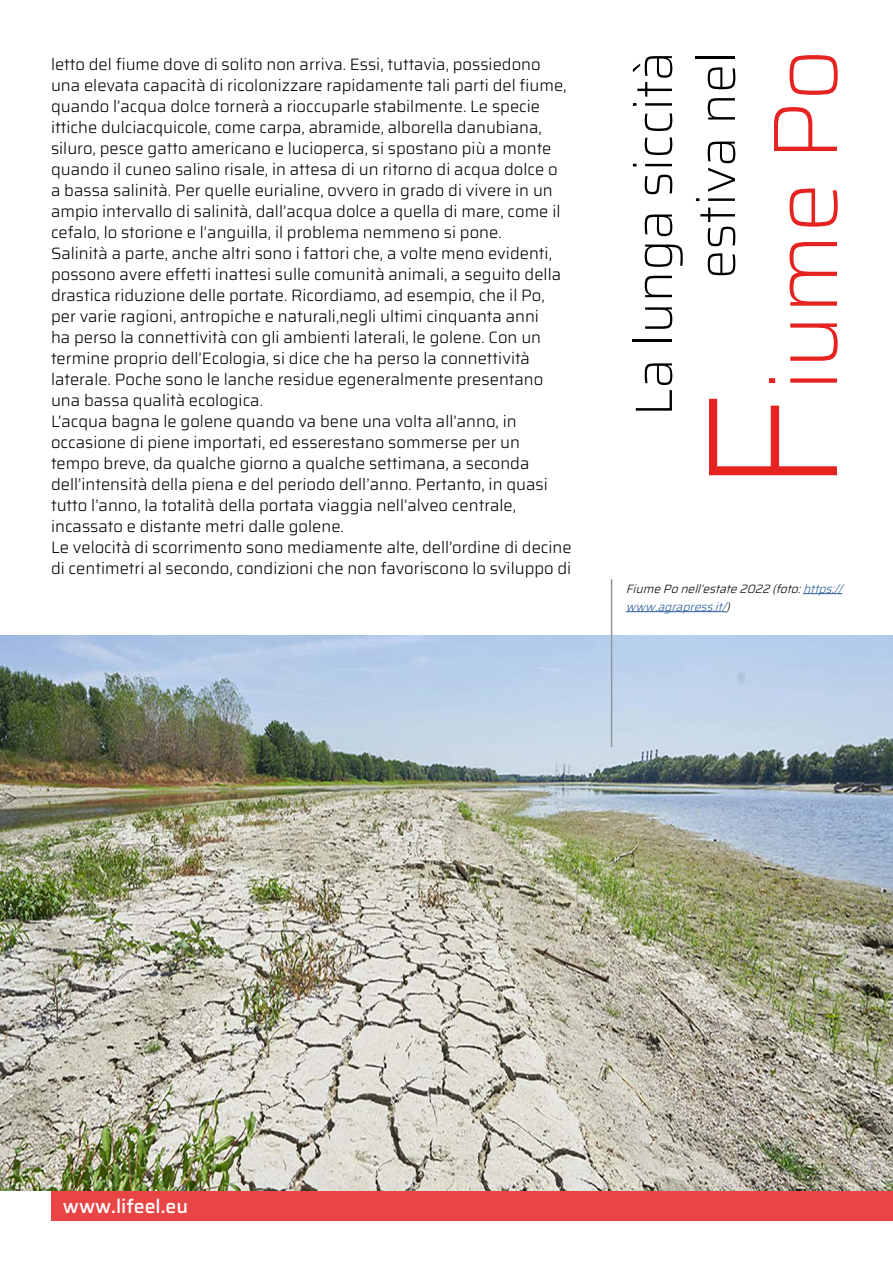
<style>
.page{position:relative;width:893px;height:1263px;background:#fff}
.page>*{position:absolute;margin:0;border:0;box-sizing:border-box;transform-origin:0 0}
.t1{font:200 186px "Saira";color:#e52321}
.t2{font:200 91.5px "Saira";color:#e52321}
.t3{font:200 52.5px/63px "Saira";color:#000;text-align:right}
.t4{font:500 19.5px "Saira";color:#fff}
.t5{font:300 16.5px/21px "Saira";color:#000}
.t6{font:italic 300 12px/18px "Saira";color:#000}
.s1{color:#275b9b}
</style>
<div class="page">
<div style="left:51px;top:1191px;width:842px;height:29px;background:#e94545"></div>
<img style="left:0;top:636px;width:893px;height:555px">
<hr style="left:803px;top:593px;width:39px;height:1px;background:#275b9b">
<hr style="left:626px;top:611px;width:100px;height:1px;background:#275b9b">
<hr style="left:611px;top:579px;width:1px;height:168px;background:#939599">
<p class="t5" style="left:51px;top:53px;width:522px">letto del fiume dove di solito non arriva. Essi, tuttavia, possiedono una elevata capacità di ricolonizzare rapidamente tali parti del fiume, quando l’acqua dolce tornerà a rioccuparle stabilmente. Le specie ittiche dulciacquicole, come carpa, abramide, alborella danubiana, siluro, pesce gatto americano e lucioperca, si spostano più a monte quando il cuneo salino risale, in attesa di un ritorno di acqua dolce o<br>a bassa salinità. Per quelle eurialine, ovvero in grado di vivere in un ampio intervallo di salinità, dall’acqua dolce a quella di mare, come il cefalo, lo storione e l’anguilla, il problema nemmeno si pone.<br>Salinità a parte, anche altri sono i fattori che, a volte meno evidenti, possono avere effetti inattesi sulle comunità animali, a seguito della drastica riduzione delle portate. Ricordiamo, ad esempio, che il Po, per varie ragioni, antropiche e naturali,negli ultimi cinquanta anni<br>ha perso la connettività con gli ambienti laterali, le golene. Con un termine proprio dell’Ecologia, si dice che ha perso la connettività laterale. Poche sono le lanche residue egeneralmente presentano una bassa qualità ecologica.<br>L’acqua bagna le golene quando va bene una volta all’anno, in occasione di piene importati, ed esserestano sommerse per un tempo breve, da qualche giorno a qualche settimana, a seconda dell’intensità della piena e del periodo dell’anno. Pertanto, in quasi tutto l’anno, la totalità della portata viaggia nell’alveo centrale, incassato e distante metri dalle golene.<br>Le velocità di scorrimento sono mediamente alte, dell’ordine di decine di centimetri al secondo, condizioni che non favoriscono lo sviluppo di</p>
<h3 class="t3" style="left:621px;top:416px;width:367px;rotate:-90deg">La lunga siccità estiva nel</h3>
<h2 class="t2" style="left:738px;top:391px;width:345px;rotate:-90deg">iume Po</h2>
<h1 class="t1" style="left:635px;top:496px;width:106px;rotate:-90deg">F</h1>
<p class="t6" style="left:626px;top:579px;width:223px">FiumePonell’estate2022(foto:<span class="s1">https:// www.agrapress.it/</span>)</p>
<p class="t4" style="left:63px;top:1191px;width:127px">www.lifeel.eu</p>
</div>
